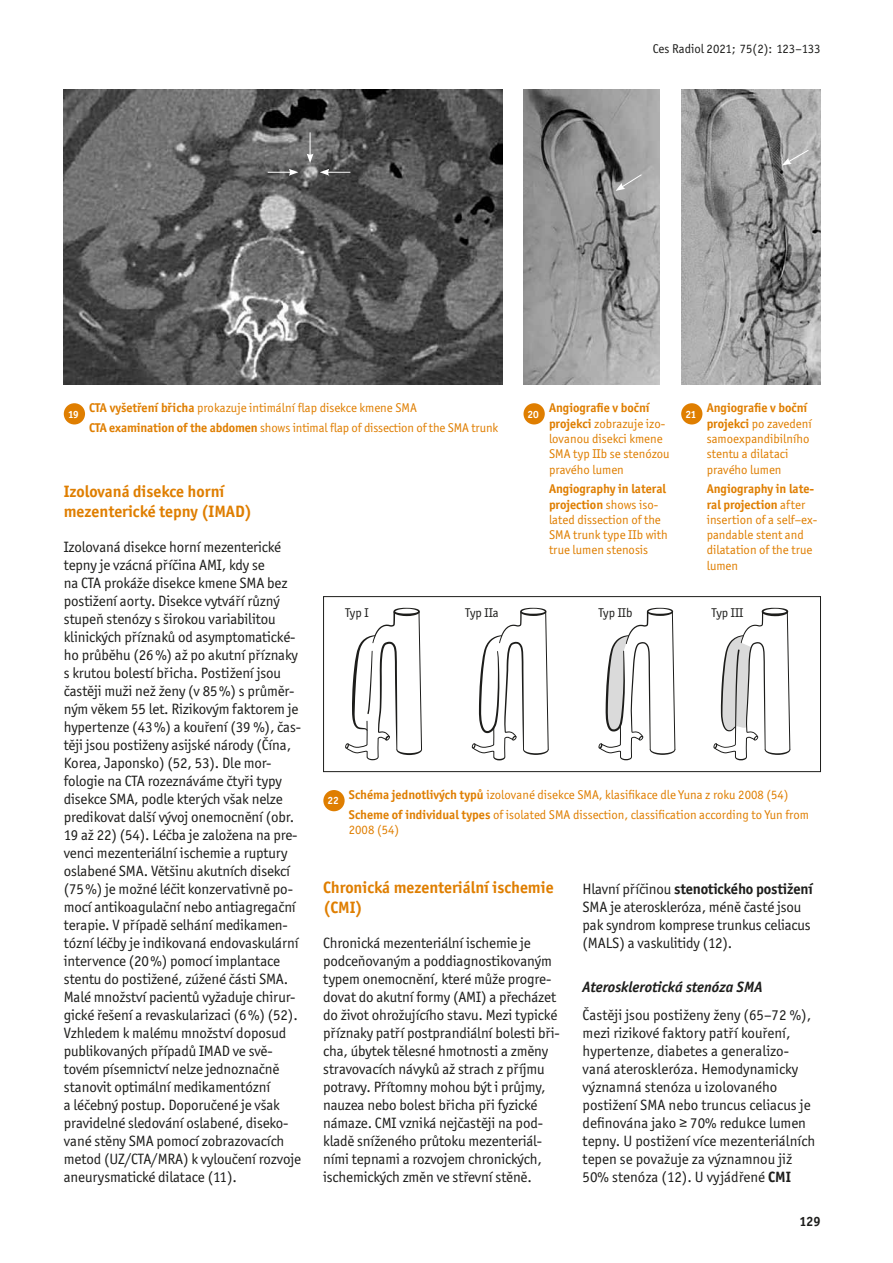
<style>
.page{position:relative;width:893px;height:1263px;background:#fff}
.page>*{position:absolute;margin:0;border:0;box-sizing:border-box;transform-origin:0 0}
.t1{font:700 16.5px/19.8px "Officina Sans Itc TOT";color:#df7e00}
.t2{font:15px/18px "Officina Sans Itc TOT";letter-spacing:-.01em;color:#1d1d1b}
.t3{font:italic 700 15px "Officina Sans Itc TOT";color:#1d1d1b}
.t4{font:700 13.5px "Officina Sans Itc TOT";color:#1d1d1b}
.t5{font:12.75px/15.3px "Officina Sans Itc TOT";color:#df7e00}
.t6{font:12.75px "Officina Sans Itc TOT";color:#1d1d1b}
.s1{font-weight:700}
</style>
<div class="page">
<img style="left:64px;top:89px;width:438px;height:296px">
<img style="left:523px;top:89px;width:137px;height:296px">
<img style="left:681px;top:89px;width:140px;height:296px">
<div style="left:323px;top:790px;width:22px;height:21px;background:#df7e00;border-radius:50%"></div>
<div style="left:64px;top:403px;width:21px;height:21px;background:#df7e00;border-radius:50%"></div>
<div style="left:523px;top:403px;width:22px;height:21px;background:#df7e00;border-radius:50%"></div>
<div style="left:681px;top:403px;width:21px;height:21px;background:#df7e00;border-radius:50%"></div>
<div style="left:323px;top:596px;width:498px;height:176px;border:1px solid #1d1d1b"></div>
<svg style="left:345px;top:608px;width:77px;height:152px"></svg>
<svg style="left:472px;top:608px;width:77px;height:152px"></svg>
<svg style="left:598px;top:608px;width:78px;height:152px"></svg>
<svg style="left:713px;top:608px;width:78px;height:152px"></svg>
<svg style="left:615px;top:174px;width:27px;height:17px"></svg>
<svg style="left:782px;top:149px;width:27px;height:16px"></svg>
<svg style="left:320px;top:169px;width:30px;height:7px"></svg>
<svg style="left:268px;top:169px;width:30px;height:7px"></svg>
<svg style="left:307px;top:132px;width:7px;height:31px"></svg>
<p class="t6" style="left:653px;top:41px;width:169px">Ces Radiol 2021; 75(2): 123–133</p>
<p class="t5" style="left:89px;top:398px;width:410px;line-height:19.5px;text-indent:-21px"><sub>19</sub> <span class="s1">CTA vyšetření břicha</span> prokazuje intimální flap disekce kmene SMA<br><span class="s1">CTA examination of the abdomen</span> shows intimal flap of dissection of the SMA trunk</p>
<p class="t5" style="left:549px;top:401px;width:122px;text-indent:-21px"><sub>20</sub> <span class="s1">Angiografie v boční projekci</span> zobrazuje izo&shy;lovanou disekci kmene<br>SMA typ IIb se stenózou pravého lumen</p>
<p class="t5" style="left:549px;top:481px;width:120px"><span class="s1">Angiography in lateral projection</span> shows iso&shy;lated dissection of the<br>SMA trunk type IIb with true lumen stenosis</p>
<p class="t5" style="left:707px;top:401px;width:106px;text-indent:-21px"><sub>21</sub> <span class="s1">Angiografie v boční projekci</span> po zavedení samoexpandibilního stentu a dilataci pravého lumen</p>
<p class="t5" style="left:707px;top:481px;width:112px"><span class="s1">Angiography in late&shy;ral projection</span> after insertion of a self–ex&shy;pandable stent and dilatation of the true lumen</p>
<p class="t1" style="left:64px;top:481px;width:190px">Izolovaná disekce horní mezenterické tepny (IMAD)</p>
<p class="t2" style="left:64px;top:538px;width:239px">Izolovaná disekce horní mezenterické tepny je vzácná příčina AMI, kdy se<br>na CTA prokáže disekce kmene SMA bez postižení aorty. Disekce vytváří různý stupeň stenózy s širokou variabilitou klinických příznaků od asymptomatické&shy;ho průběhu (26%) až po akutní příznaky s krutou bolestí břicha. Postižení jsou častěji muži než ženy (v 85%) s průměr&shy;ným věkem 55 let. Rizikovým faktorem je hypertenze (43%) a kouření (39 %), čas&shy;těji jsou postiženy asijské národy (Čína, Korea, Japonsko) (52, 53). Dle mor&shy;fologie na CTA rozeznáváme čtyři typy disekce SMA, podle kterých však nelze predikovat další vývoj onemocnění (obr.<br>19 až 22) (54). Léčba je založena na pre&shy;venci mezenteriální ischemie a ruptury oslabené SMA. Většinu akutních disekcí (75%) je možné léčit konzervativně po&shy;mocí antikoagulační nebo antiagregační terapie. V případě selhání medikamen&shy;tózní léčby je indikovaná endovaskulární intervence (20%) pomocí implantace stentu do postižené, zúžené části SMA.<br>Malé množství pacientů vyžaduje chirur&shy;gické řešení a revaskularizaci (6%) (52).<br>Vzhledem k malému množství doposud publikovaných případů IMAD ve svě&shy;tovém písemnictví nelze jednoznačně stanovit optimální medikamentózní<br>a léčebný postup. Doporučené je však pravidelné sledování oslabené, diseko&shy;vané stěny SMA pomocí zobrazovacích metod (UZ/CTA/MRA) k vyloučení rozvoje aneurysmatické dilatace (11).</p>
<p class="t6" style="left:345px;top:605px;width:25px">Typ I</p>
<p class="t6" style="left:465px;top:605px;width:35px">Typ IIa</p>
<p class="t6" style="left:598px;top:605px;width:36px">Typ IIb</p>
<p class="t6" style="left:712px;top:605px;width:33px">Typ III</p>
<p class="t5" style="left:349px;top:785px;width:462px;line-height:19.5px;text-indent:-21px"><sub>22</sub> <span class="s1">Schéma jednotlivých typů</span> izolované disekce SMA, klasifikace dle Yuna z roku 2008 (54)<br><span class="s1">Scheme of individual types</span> of isolated SMA dissection, classification according to Yun from</p>
<p class="t5" style="left:349px;top:822px;width:52px">2008 (54)</p>
<p class="t1" style="left:323px;top:878px;width:232px">Chronická mezenteriální ischemie (CMI)</p>
<p class="t2" style="left:323px;top:934px;width:238px">Chronická mezenteriální ischemie je podceňovaným a poddiagnostikovaným typem onemocnění, které může progre&shy;dovat do akutní formy (AMI) a přecházet do život ohrožujícího stavu. Mezi typické příznaky patří postprandiální bolesti bři&shy;cha, úbytek tělesné hmotnosti a změny stravovacích návyků až strach z příjmu potravy. Přítomny mohou být i průjmy, nauzea nebo bolest břicha při fyzické námaze. CMI vzniká nejčastěji na pod&shy;kladě sníženého průtoku mezenteriál&shy;ními tepnami a rozvojem chronických, ischemických změn ve střevní stěně.</p>
<p class="t2" style="left:583px;top:880px;width:232px">Hlavní příčinou <span class="s1">stenotického postižení </span>SMA je ateroskleróza, méně časté jsou pak syndrom komprese trunkus celiacus (MALS) a vaskulitidy (12).</p>
<p class="t3" style="left:583px;top:977px;width:181px">Aterosklerotická stenóza SMA</p>
<p class="t2" style="left:583px;top:1006px;width:234px">Častěji jsou postiženy ženy (65–72 %), mezi rizikové faktory patří kouření, hypertenze, diabetes a generalizo&shy;vaná ateroskleróza. Hemodynamicky významná stenóza u izolovaného postižení SMA nebo truncus celiacus je definována jako ≥ 70% redukce lumen tepny. U postižení více mezenteriálních tepen se považuje za významnou již 50% stenóza (12). U vyjádřené <span class="s1">CMI</span></p>
<p class="t4" style="left:799px;top:1213px;width:23px">129</p>
</div>
